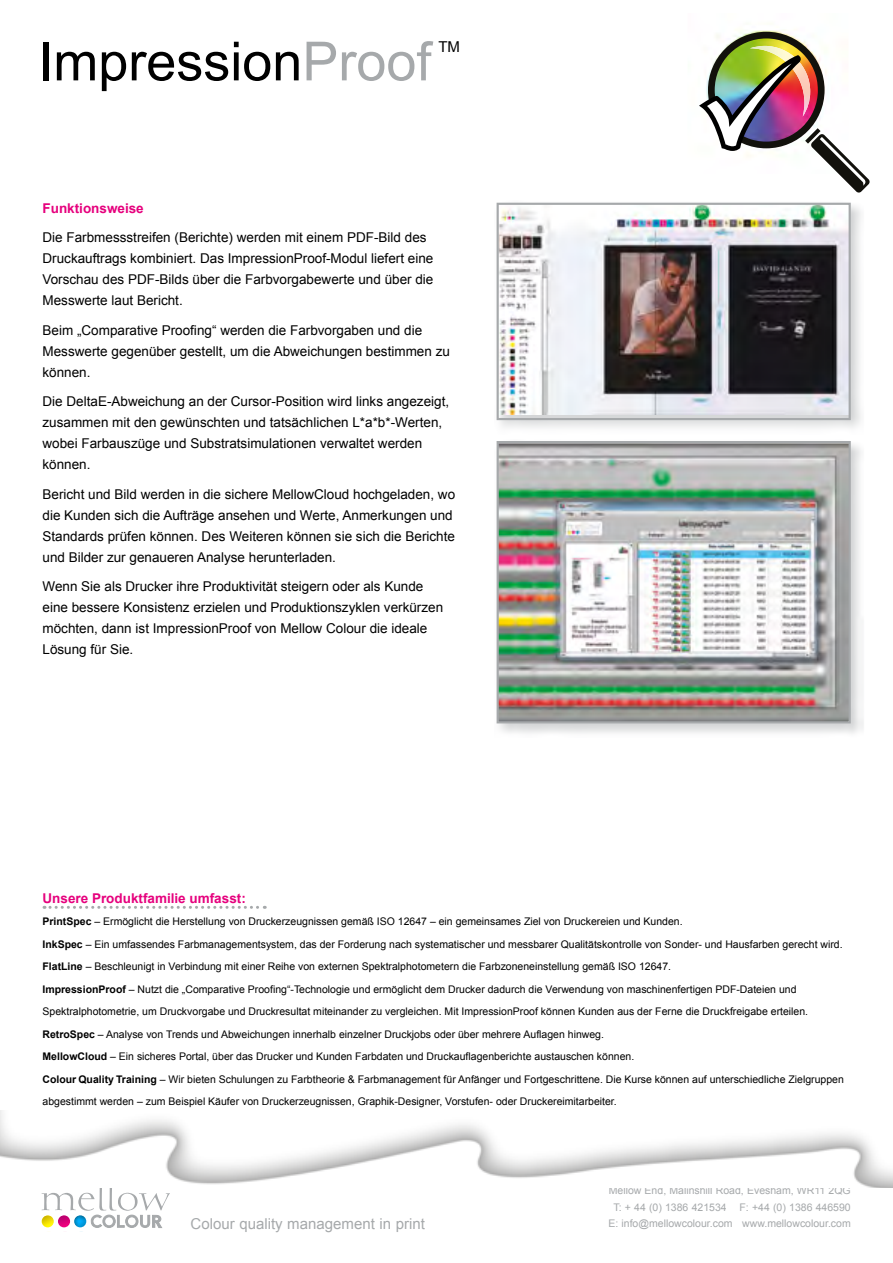
<style>
.page{position:relative;width:893px;height:1263px;background:#fff}
.page>*{position:absolute;margin:0;border:0;box-sizing:border-box;transform-origin:0 0}
.t1{font:54px "Arial";color:#000}
.mellow{font:15px "Arial";color:#a6a9ab}
.t2{font:15px "Arial";color:#000}
.text_black{font:13.5px/21px "Arial";color:#000}
.subhead_dottet{font:700 13.5px "Arial";color:#e6007d}
.subhead{font:700 13.5px "Arial";color:#e6007d}
.family_list{font:10.5px/22.5px "Arial";color:#000}
.mellow_address{font:10.5px "Arial";color:#a6a9ab}
.s1{color:#a6a9ab}
.s2{font-weight:700}
</style>
<div class="page">
<svg style="left:41px;top:1188px;width:129px;height:44px"></svg>
<div style="left:495px;top:439px;width:370px;height:299px;background:#a6a9ab;opacity:.5"></div>
<img style="left:500px;top:444px;width:348px;height:276px">
<div style="left:497px;top:441px;width:354px;height:282px;border:2px solid #a6a9ab"></div>
<div style="left:495px;top:201px;width:370px;height:234px;background:#a6a9ab;opacity:.5"></div>
<img style="left:500px;top:206px;width:348px;height:209px">
<div style="left:497px;top:203px;width:354px;height:217px;border:2px solid #a6a9ab"></div>
<img style="left:0;top:1111px;width:893px;height:76px">
<img style="left:699px;top:32px;width:171px;height:161px">
<svg style="left:44px;top:906px;width:221px;height:3px"></svg>
<p class="t1" style="left:38px;top:26px;width:395px">Impression<span class="s1">Proof</span></p>
<p class="t2" style="left:438px;top:37px;width:23px">TM</p>
<p class="subhead" style="left:43px;top:199px;width:103px">Funktionsweise</p>
<p class="text_black" style="left:43px;top:227px;width:392px">Die Farbmessstreifen (Berichte) werden mit einem PDF-Bild des Druckauftrags kombiniert. Das ImpressionProof-Modul liefert eine Vorschau des PDF-Bilds über die Farbvorgabewerte und über die Messwerte laut Bericht.</p>
<p class="text_black" style="left:43px;top:319px;width:409px">Beim „Comparative Proofing“ werden die Farbvorgaben und die<br>Messwerte gegenüber gestellt, um die Abweichungen bestimmen zu können.</p>
<p class="text_black" style="left:43px;top:391px;width:408px">Die DeltaE-Abweichung an der Cursor-Position wird links angezeigt, zusammen mit den gewünschten und tatsächlichen L*a*b*-Werten, wobei Farbauszüge und Substratsimulationen verwaltet werden können.</p>
<p class="text_black" style="left:43px;top:483px;width:414px">Bericht und Bild werden in die sichere MellowCloud hochgeladen, wo die Kunden sich die Aufträge ansehen und Werte, Anmerkungen und Standards prüfen können. Des Weiteren können sie sich die Berichte und Bilder zur genaueren Analyse herunterladen.</p>
<p class="text_black" style="left:43px;top:576px;width:402px">Wenn Sie als Drucker ihre Produktivität steigern oder als Kunde eine bessere Konsistenz erzielen und Produktionszyklen verkürzen möchten, dann ist ImpressionProof von Mellow Colour die ideale Lösung für Sie.</p>
<p class="subhead_dottet" style="left:43px;top:889px;width:205px">Unsere Produktfamilie umfasst:</p>
<p class="family_list" style="left:43px;top:910px;width:642px"><span class="s2">PrintSpec</span> – Ermöglicht die Herstellung von Druckerzeugnissen gemäß ISO 12647 – ein gemeinsames Ziel von Druckereien und Kunden.</p>
<p class="family_list" style="left:43px;top:933px;width:802px"><span class="s2">InkSpec</span> – Ein umfassendes Farbmanagementsystem, das der Forderung nach systematischer und messbarer Qualitätskontrolle von Sonder- und Hausfarben gerecht wird.</p>
<p class="family_list" style="left:43px;top:955px;width:630px"><span class="s2">FlatLine</span> – Beschleunigt in Verbindung mit einer Reihe von externen Spektralphotometern die Farbzoneneinstellung gemäß ISO 12647.</p>
<p class="family_list" style="left:43px;top:978px;width:767px"><span class="s2">ImpressionProof</span> – Nutzt die „Comparative Proofing“-Technologie und ermöglicht dem Drucker dadurch die Verwendung von maschinenfertigen PDF-Dateien und<br>Spektralphotometrie, um Druckvorgabe und Druckresultat miteinander zu vergleichen. Mit ImpressionProof können Kunden aus der Ferne die Druckfreigabe erteilen.</p>
<p class="family_list" style="left:43px;top:1023px;width:563px"><span class="s2">RetroSpec</span> – Analyse von Trends und Abweichungen innerhalb einzelner Druckjobs oder über mehrere Auflagen hinweg.</p>
<p class="family_list" style="left:43px;top:1045px;width:593px"><span class="s2">MellowCloud</span> – Ein sicheres Portal, über das Drucker und Kunden Farbdaten und Druckauflagenberichte austauschen können.</p>
<p class="family_list" style="left:43px;top:1068px;width:803px"><span class="s2">Colour Quality Training</span> – Wir bieten Schulungen zu Farbtheorie &amp; Farbmanagement für Anfänger und Fortgeschrittene. Die Kurse können auf unterschiedliche Zielgruppen abgestimmt werden – zum Beispiel Käufer von Druckerzeugnissen, Graphik-Designer, Vorstufen- oder Druckereimitarbeiter.</p>
<p class="mellow" style="left:191px;top:1214px;width:236px">Colour quality management in print</p>
<p class="mellow_address" style="left:609px;top:1184px;width:243px">Mellow End, Malinshill Road, Evesham, WR11 2QG</p>
<p class="mellow_address" style="left:613px;top:1200px;width:239px">T: + 44 (0) 1386 421534 F: +44 (0) 1386 446590</p>
<p class="mellow_address" style="left:608px;top:1217px;width:244px">E: info@mellowcolour.com www.mellowcolour.com</p>
</div>
